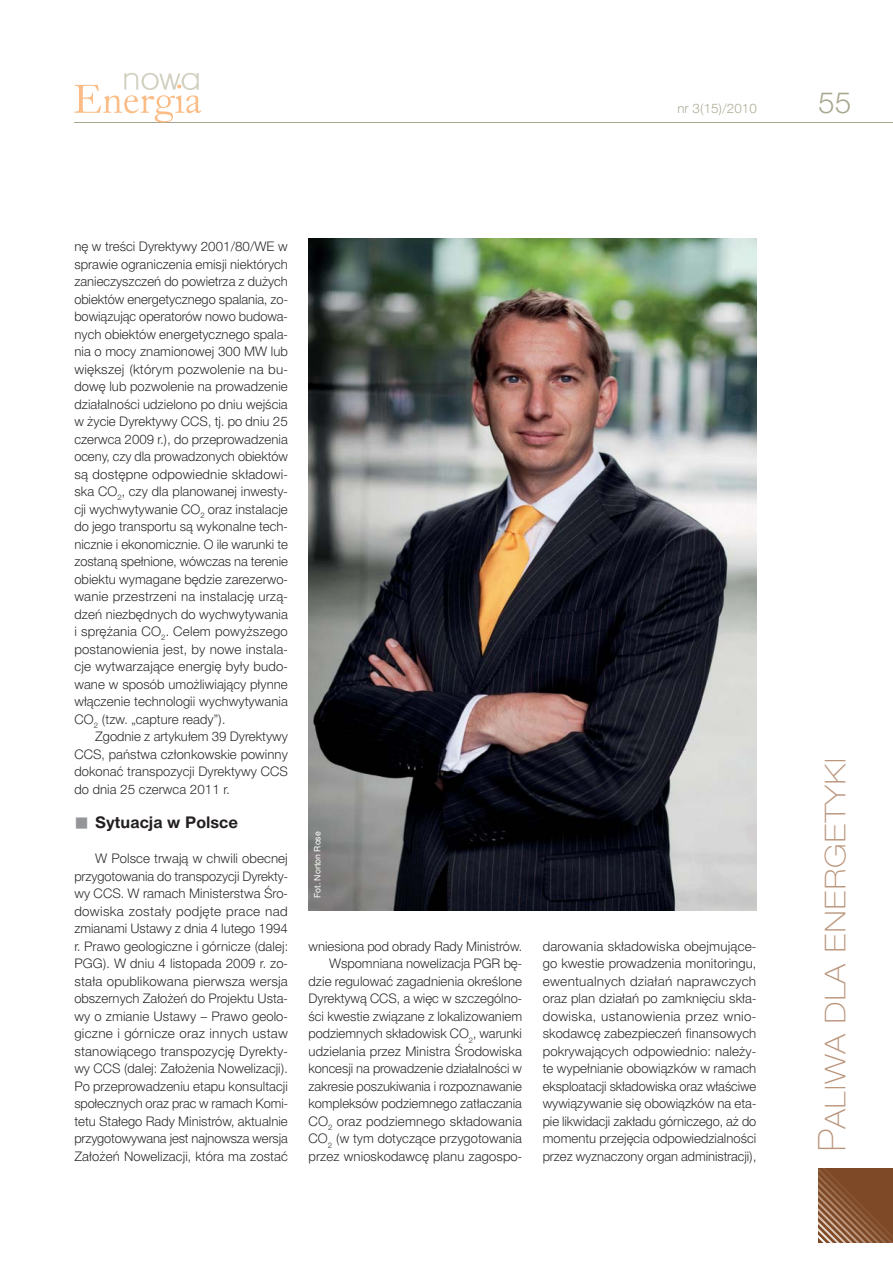
<style>
.page{position:relative;width:893px;height:1263px;background:#fff}
.page>*{position:absolute;margin:0;border:0;box-sizing:border-box;transform-origin:0 0}
.t1{font:37.95px "Switzer EFN Thin";color:#ba957c}
.t2{font:29.1px "Switzer EFN Light";color:#a9a790}
.t3{font:700 16.05px "Switzer EFN";color:#231f20}
.t4{font:13.05px/17.5px "Switzer EFN Light";color:#231f20;text-align:justify}
.t5{font:13.05px "Switzer EFN Light";color:#a9a790}
.t6{font:8.7px "Switzer EFN";color:#fff}
</style>
<div class="page">
<hr style="left:74px;top:122px;width:819px;height:1px;background:#a9a790">
<svg style="left:74px;top:73px;width:127px;height:50px"></svg>
<svg style="left:818px;top:1169px;width:75px;height:74px;background:#895938"></svg>
<img style="left:309px;top:239px;width:447px;height:672px">
<p class="t5" style="left:677px;top:103px;width:81px">nr 3(15)/2010</p>
<h2 class="t2" style="left:818px;top:92px;width:35px">55</h2>
<p class="t4" style="left:74px;top:239px;width:215px">nę w treści Dyrektywy 2001/80/WE w sprawie ograniczenia emisji niektórych zanieczyszczeń do powietrza z dużych obiektów energetycznego spalania, zo&shy;bowiązując operatorów nowo budowa&shy;nych obiektów energetycznego spala&shy;nia o mocy znamionowej 300 MW lub większej (którym pozwolenie na bu&shy;dowę lub pozwolenie na prowadzenie działalności udzielono po dniu wejścia w życie Dyrektywy CCS, tj. po dniu 25 czerwca 2009 r.), do przeprowadzenia oceny, czy dla prowadzonych obiektów są dostępne odpowiednie składowi&shy;ska CO<sub>2</sub>, czy dla planowanej inwesty&shy;cji wychwytywanie CO<sub>2</sub> oraz instalacje do jego transportu są wykonalne tech&shy;nicznie i ekonomicznie. O ile warunki te zostaną spełnione, wówczas na terenie obiektu wymagane będzie zarezerwo&shy;wanie przestrzeni na instalację urzą&shy;dzeń niezbędnych do wychwytywania i sprężania CO<sub>2</sub>. Celem powyższego postanowienia jest, by nowe instala&shy;cje wytwarzające energię były budo&shy;wane w sposób umożliwiający płynne włączenie technologii wychwytywania CO<sub>2</sub> (tzw. „capture ready”).</p>
<p class="t4" style="left:74px;top:729px;width:215px;text-indent:21px">Zgodnie z artykułem 39 Dyrektywy CCS, państwa członkowskie powinny dokonać transpozycji Dyrektywy CCS do dnia 25 czerwca 2011 r.</p>
<p class="t3" style="left:95px;top:817px;width:145px">Sytuacja w Polsce</p>
<p class="t4" style="left:74px;top:851px;width:215px;text-indent:21px">W Polsce trwają w chwili obecnej przygotowania do transpozycji Dyrekty&shy;wy CCS. W ramach Ministerstwa Śro&shy;dowiska zostały podjęte prace nad zmianami Ustawy z dnia 4 lutego 1994 r. Prawo geologiczne i górnicze (dalej:<br>PGG). W dniu 4 listopada 2009 r. zo&shy;stała opublikowana pierwsza wersja obszernych Założeń do Projektu Usta&shy;wy o zmianie Ustawy – Prawo geolo&shy;giczne i górnicze oraz innych ustaw stanowiącego transpozycję Dyrekty&shy;wy CCS (dalej: Założenia Nowelizacji).<br>Po przeprowadzeniu etapu konsultacji społecznych oraz prac w ramach Komi&shy;tetu Stałego Rady Ministrów, aktualnie przygotowywana jest najnowsza wersja Założeń Nowelizacji, która ma zostać</p>
<p class="t6" style="left:314px;top:898px;width:68px;rotate:-90deg">Fot. Norton Rose</p>
<p class="t4" style="left:309px;top:939px;width:215px;text-align:right">wniesiona pod obrady Rady Ministrów.<br>Wspomniana nowelizacja PGR bę&shy;dzie regulować zagadnienia określone Dyrektywą CCS, a więc w szczególno&shy;ści kwestie związane z lokalizowaniem podziemnych składowisk CO<sub>2</sub>, warunki udzielania przez Ministra Środowiska koncesji na prowadzenie działalności w zakresie poszukiwania i rozpoznawanie kompleksów podziemnego zatłaczania CO<sub>2</sub> oraz podziemnego składowania CO<sub>2</sub> (w tym dotyczące przygotowania przez wnioskodawcę planu zagospo-</p>
<p class="t4" style="left:543px;top:939px;width:215px">darowania składowiska obejmujące&shy;go kwestie prowadzenia monitoringu, ewentualnych działań naprawczych oraz plan działań po zamknięciu skła&shy;dowiska, ustanowienia przez wnio&shy;skodawcę zabezpieczeń finansowych pokrywających odpowiednio: należy&shy;te wypełnianie obowiązków w ramach eksploatacji składowiska oraz właściwe wywiązywanie się obowiązków na eta&shy;pie likwidacji zakładu górniczego, aż do momentu przejęcia odpowiedzialności przez wyznaczony organ administracji),</p>
<h1 class="t1" style="left:810px;top:1152px;width:397px;rotate:-90deg">PALIWA DLA ENERGETYKI</h1>
</div>
